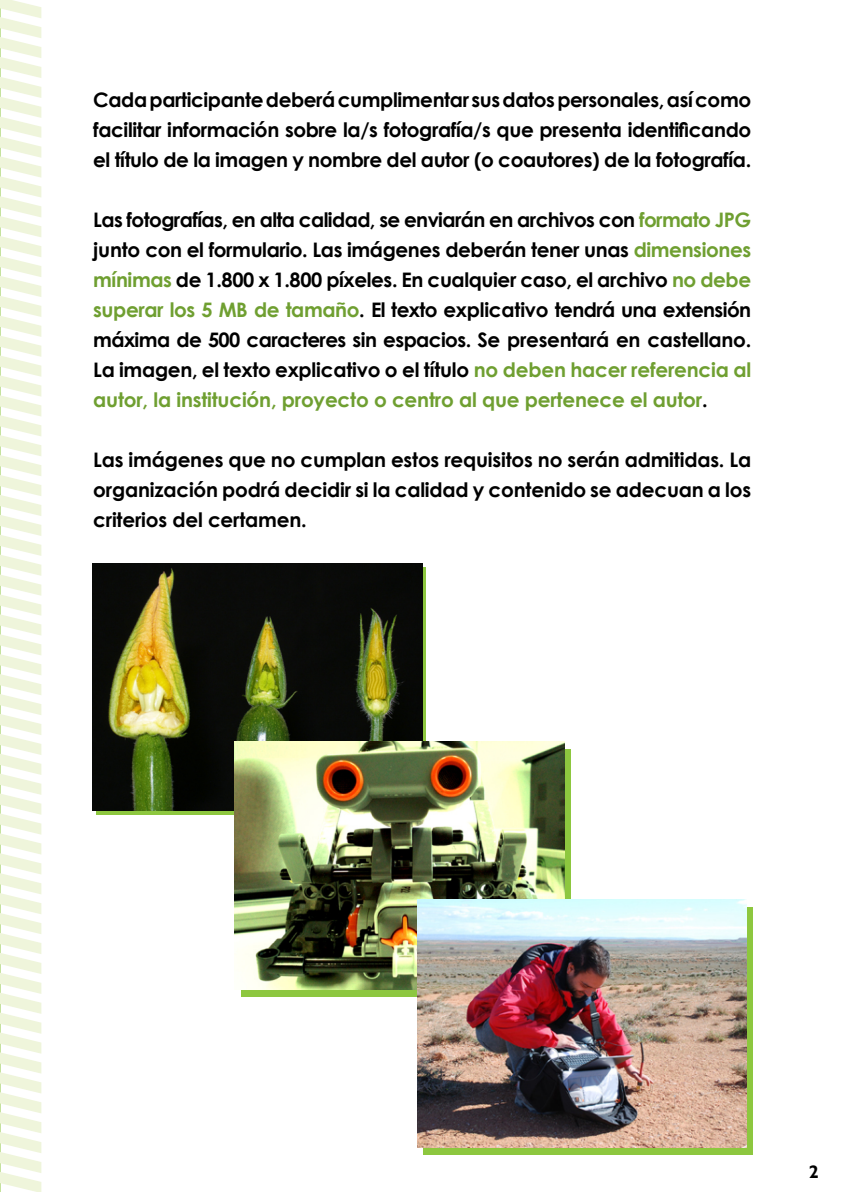
<style>
.page{position:relative;width:842px;height:1192px;background:#fff}
.page>*{position:absolute;margin:0;border:0;box-sizing:border-box;transform-origin:0 0}
.t1{font:700 110px "Gill Sans";color:#eff5db}
.t2{font:700 20px/30px "Century Gothic";letter-spacing:-.01em;color:#000;text-align:justify}
.t3{font:700 18px "Gill Sans";color:#000}
.s1{color:#6f9f31}
</style>
<div class="page">
<hr style="left:0;top:0;width:1px;height:1192px;background:#8dc73f">
<svg style="left:241px;top:749px;width:330px;height:247px;background:#8cc145"></svg>
<div style="left:424px;top:907px;width:329px;height:247px;background:#8dc73f"></div>
<img style="left:93px;top:563px;width:329px;height:247px">
<img style="left:235px;top:742px;width:329px;height:247px">
<img style="left:417px;top:900px;width:330px;height:247px">
<h1 class="t1" style="left:-63px;top:1193px;width:1207px;rotate:-90deg">////////////////////////////////////////////////////////////</h1>
<p class="t2" style="left:93px;top:84px;width:659px">Cada participante deberá cumplimentar sus datos personales, así como facilitar información sobre la/s fotografía/s que presenta identificando el título de la imagen y nombre del autor (o coautores) de la fotografía.</p>
<p class="t2" style="left:93px;top:204px;width:660px">Las fotografías, en alta calidad, se enviarán en archivos con <span class="s1">formato JPG </span>junto con el formulario. Las imágenes deberán tener unas <span class="s1">dimensiones mínimas</span> de 1.800 x 1.800 píxeles. En cualquier caso, el archivo <span class="s1">no debe superar los 5 MB de tamaño</span>. El texto explicativo tendrá una extensión máxima de 500 caracteres sin espacios. Se presentará en castellano.<br>La imagen, el texto explicativo o el título <span class="s1">no deben hacer referencia al autor, la institución, proyecto o centro al que pertenece el autor</span>.</p>
<p class="t2" style="left:93px;top:444px;width:659px">Las imágenes que no cumplan estos requisitos no serán admitidas. La organización podrá decidir si la calidad y contenido se adecuan a los criterios del certamen.</p>
<p class="t3" style="left:809px;top:1161px;width:11px">2</p>
</div>
